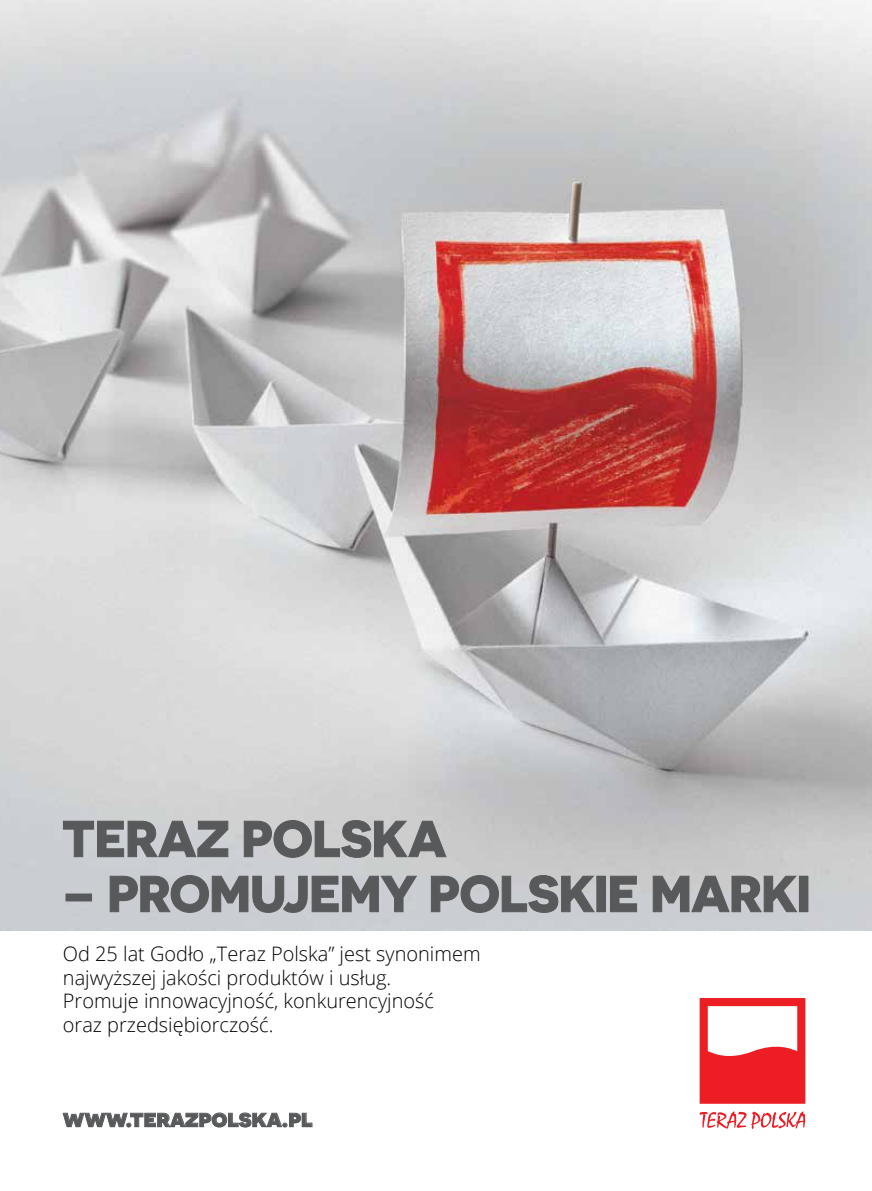
<style>
.page{position:relative;width:872px;height:1191px;background:#fff}
.page>*{position:absolute;margin:0;border:0;box-sizing:border-box;transform-origin:0 0}
.t1{font:700 50.7px "Novecentosanswide";letter-spacing:-.01em;color:#58595b}
.t2{font:700 24px "Novecentosanswide";letter-spacing:-.01em;color:#58595b}
.t3{font:300 19.95px/24px "Open Sans";color:#000}
</style>
<div class="page">
<img style="left:0;top:0;width:872px;height:930px">
<svg style="left:63px;top:820px;width:166px;height:37px;background:#bcbfc3"></svg>
<svg style="left:243px;top:819px;width:204px;height:39px;background:#bfbfbf"></svg>
<div style="left:66px;top:893px;width:26px;height:8px;border:1px solid #58595b"></div>
<svg style="left:109px;top:874px;width:308px;height:39px;background:#bbbec2"></svg>
<svg style="left:430px;top:874px;width:165px;height:39px;background:#bbbdc0"></svg>
<div style="left:596px;top:876px;width:9px;height:36px;border:1px solid #58595b"></div>
<svg style="left:610px;top:875px;width:27px;height:37px"></svg>
<svg style="left:652px;top:875px;width:146px;height:37px;background:#babcbe"></svg>
<div style="left:799px;top:876px;width:9px;height:36px;border:1px solid #58595b"></div>
<svg style="left:699px;top:998px;width:106px;height:105px"></svg>
<svg style="left:699px;top:1111px;width:106px;height:18px"></svg>
<svg style="left:63px;top:1112px;width:250px;height:15px"></svg>
<h1 class="t1" style="left:62px;top:807px;width:386px">TERAZ POLSKA</h1>
<h1 class="t1" style="left:62px;top:862px;width:750px">– PROMUJEMY POLSKIE MARKI</h1>
<p class="t3" style="left:63px;top:940px;width:419px">Od 25 lat Godło „Teraz Polska” jest synonimem najwyższej jakości produktów i usług.<br>Promuje innowacyjność, konkurencyjność<br>oraz przedsiębiorczość.</p>
<p class="t2" style="left:63px;top:1103px;width:251px">www.terazpolska.pl</p>
</div>
